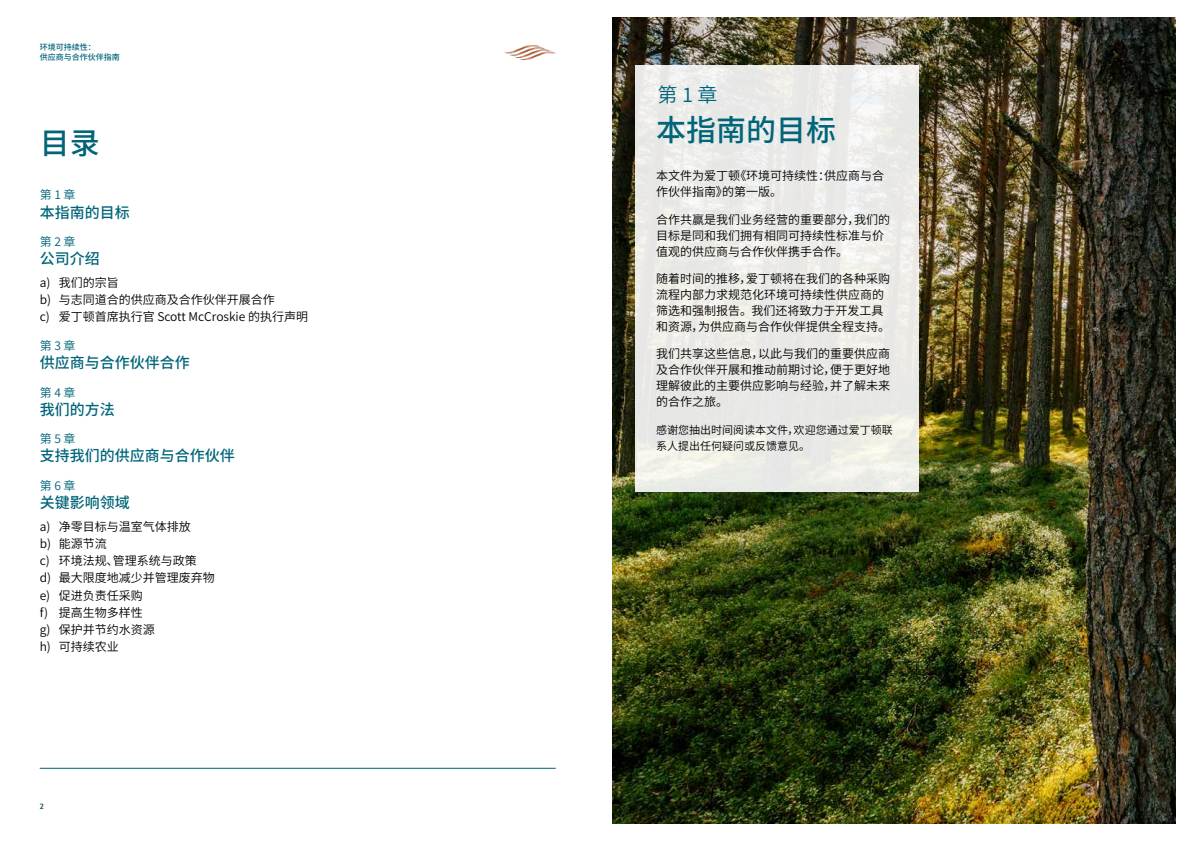
<style>
.page{position:relative;width:1191px;height:842px;background:#fff}
.page>*{position:absolute;margin:0;border:0;box-sizing:border-box;transform-origin:0 0}
.t1{font:500 30px "Source Han Sans CN";color:#006579}
.t2{font:20px "Source Han Sans CN";color:#006579}
.t3{font:500 15px "Source Han Sans CN";color:#006579}
.t4{font:12px/16px "Source Han Sans CN";color:#000}
.t5{font:12px "Source Han Sans CN";color:#006579}
.t6{font:11px/16px "Source Han Sans CN";color:#000}
.t7{font:500 8px/9.6px "Source Han Sans CN";color:#006579}
.t8{font:500 8px "Sanomat Sans Text";color:#134d51}
</style>
<div class="page">
<hr style="left:40px;top:768px;width:516px;height:1px;background:#006579">
<img style="left:612px;top:17px;width:563px;height:806px">
<div style="left:635px;top:65px;width:283px;height:427px;background:linear-gradient(to bottom,#ececeb,#ecebe6)"></div>
<img style="left:505px;top:45px;width:51px;height:15px">
<p class="t7" style="left:40px;top:42px;width:81px">环境可持续性：<br>供应商与合作伙伴指南</p>
<h1 class="t1" style="left:40px;top:126px;width:61px">目录</h1>
<p class="t5" style="left:40px;top:188px;width:37px">第 1 章</p>
<p class="t3" style="left:40px;top:204px;width:91px">本指南的目标</p>
<p class="t5" style="left:40px;top:235px;width:37px">第 2 章</p>
<p class="t3" style="left:40px;top:250px;width:61px">公司介绍</p>
<p class="t4" style="left:40px;top:274px;width:270px;line-height:17.2px">a) 我们的宗旨<br>b) 与志同道合的供应商及合作伙伴开展合作<br>c) 爱丁顿首席执行官 Scott McCroskie 的执行声明</p>
<p class="t5" style="left:40px;top:339px;width:37px">第 3 章</p>
<p class="t3" style="left:40px;top:354px;width:151px">供应商与合作伙伴合作</p>
<p class="t5" style="left:40px;top:385px;width:37px">第 4 章</p>
<p class="t3" style="left:40px;top:401px;width:76px">我们的方法</p>
<p class="t5" style="left:40px;top:432px;width:37px">第 5 章</p>
<p class="t3" style="left:40px;top:447px;width:196px">支持我们的供应商与合作伙伴</p>
<p class="t5" style="left:40px;top:479px;width:37px">第 6 章</p>
<p class="t3" style="left:40px;top:494px;width:91px">关键影响领域</p>
<p class="t4" style="left:40px;top:518px;width:176px;line-height:17.2px">a) 净零目标与温室气体排放<br>b) 能源节流<br>c) 环境法规、管理系统与政策<br>d) 最大限度地减少并管理废弃物e) 促进负责任采购<br>f) 提高生物多样性<br>g) 保护并节约水资源<br>h) 可持续农业</p>
<p class="t8" style="left:40px;top:800px;width:5px">2</p>
<h2 class="t2" style="left:657px;top:83px;width:61px">第 1 章</h2>
<h1 class="t1" style="left:656px;top:113px;width:181px">本指南的目标</h1>
<p class="t4" style="left:656px;top:168px;width:229px">本文件为爱丁顿《环境可持续性：供应商与合作伙伴指南》的第一版。</p>
<p class="t4" style="left:656px;top:212px;width:235px">合作共赢是我们业务经营的重要部分，我们的目标是同和我们拥有相同可持续性标准与价值观的供应商与合作伙伴携手合作。</p>
<p class="t4" style="left:656px;top:271px;width:236px">随着时间的推移，爱丁顿将在我们的各种采购流程内部力求规范化环境可持续性供应商的筛选和强制报告。我们还将致力于开发工具和资源，为供应商与合作伙伴提供全程支持。</p>
<p class="t4" style="left:656px;top:346px;width:235px;text-align:justify">我们共享这些信息，以此与我们的重要供应商及合作伙伴开展和推动前期讨论，便于更好地理解彼此的主要供应影响与经验，并了解未来的合作之旅。</p>
<p class="t6" style="left:656px;top:422px;width:238px">感谢您抽出时间阅读本文件，欢迎您通过爱丁顿联系人提出任何疑问或反馈意见。</p>
</div>
